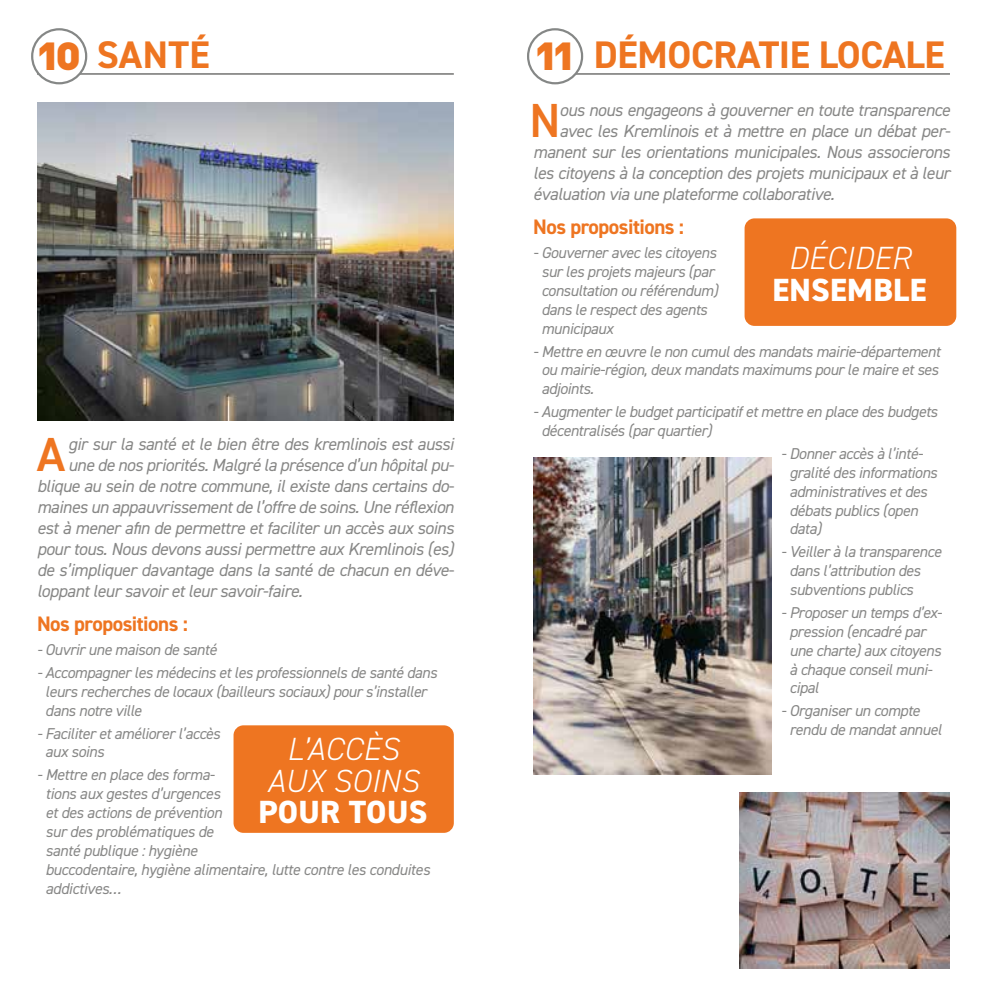
<style>
.page{position:relative;width:981px;height:995px;background:#fff}
.page>*{position:absolute;margin:0;border:0;box-sizing:border-box;transform-origin:0 0}
.t1{font:600 47.95px "DIN2014";color:#ee7521}
.t2{font:46.2px "DIN Black Alternate";color:#ee7521}
.t3{font:700 38.5px "DIN2014";letter-spacing:-.01em;color:#ee7521}
.t4{font:italic 300 32.2px/31.7px "DIN2014";letter-spacing:.01em;color:#fff;text-align:center}
.t5{font:800 32.2px "DIN2014";letter-spacing:.01em;color:#fff}
.t6{font:700 21px "DIN2014";letter-spacing:-.025em;color:#ee7521}
.t7{font:italic 17.5px "DIN2014";letter-spacing:-.025em;color:#878786}
.t8{font:italic 15.75px/18.9px "DIN2014";letter-spacing:-.025em;color:#878786}
</style>
<div class="page">
<hr style="left:37px;top:73px;width:417px;height:2px;background:#878786">
<hr style="left:539px;top:73px;width:411px;height:2px;background:#878786">
<div style="left:744px;top:218px;width:212px;height:108px;background:#ee7521;border-radius:10px"></div>
<div style="left:233px;top:725px;width:221px;height:108px;background:#ee7521;border-radius:10px"></div>
<div style="left:528px;top:29px;width:54px;height:54px;background:#fff;border-radius:50%"></div>
<div style="left:527px;top:28px;width:56px;height:56px;border:2px solid #858786;border-radius:50%"></div>
<div style="left:32px;top:29px;width:54px;height:54px;background:#fff;border-radius:50%"></div>
<div style="left:31px;top:28px;width:56px;height:56px;border:2px solid #858786;border-radius:50%"></div>
<img style="left:37px;top:103px;width:417px;height:317px">
<img style="left:533px;top:457px;width:238px;height:318px">
<img style="left:739px;top:793px;width:211px;height:175px">
<h3 class="t3" style="left:97px;top:29px;width:114px">SANTÉ</h3>
<h3 class="t3" style="left:594px;top:29px;width:352px">DÉMOCRATIE LOCALE</h3>
<h2 class="t2" style="left:37px;top:22px;width:45px">10</h2>
<h2 class="t2" style="left:535px;top:22px;width:42px">11</h2>
<h1 class="t1" style="left:37px;top:423px;width:30px">A</h1>
<p class="t7" style="left:68px;top:433px;width:387px">gir sur la santé et le bien être des kremlinois est aussi</p>
<p class="t7" style="left:68px;top:454px;width:387px">une de nos priorités. Malgré la présence d’un hôpital pu-</p>
<p class="t7" style="left:37px;top:475px;width:419px">blique au sein de notre commune, il existe dans certains do-</p>
<p class="t7" style="left:37px;top:496px;width:418px">maines un appauvrissement de l’offre de soins. Une réflexion</p>
<p class="t7" style="left:37px;top:517px;width:418px">est à mener afin de permettre et faciliter un accès aux soins</p>
<p class="t7" style="left:37px;top:538px;width:418px">pour tous. Nous devons aussi permettre aux Kremlinois (es)</p>
<p class="t7" style="left:37px;top:559px;width:419px">de s’impliquer davantage dans la santé de chacun en déve-</p>
<p class="t7" style="left:37px;top:580px;width:267px">loppant leur savoir et leur savoir-faire.</p>
<h3 class="t6" style="left:37px;top:610px;width:152px">Nos propositions :</h3>
<p class="t8" style="left:37px;top:640px;width:181px">- Ouvrir une maison de santé</p>
<p class="t8" style="left:45px;top:663px;width:393px;text-indent:-8px">- Accompagner les médecins et les professionnels de santé dans leurs recherches de locaux (bailleurs sociaux) pour s’installer dans notre ville</p>
<p class="t8" style="left:45px;top:723px;width:176px;text-indent:-8px">- Faciliter et améliorer l’accès aux soins</p>
<p class="t8" style="left:45px;top:765px;width:386px;text-indent:-8px">- Mettre en place des forma-<br>tions aux gestes d’urgences<br>et des actions de prévention<br>sur des problématiques de<br>santé publique : hygiène<br>buccodentaire, hygiène alimentaire, lutte contre les conduites addictives…</p>
<h3 class="t4" style="left:267px;top:733px;width:153px">L’ACCÈS<br>AUX SOINS</h3>
<h3 class="t5" style="left:259px;top:791px;width:170px">POUR TOUS</h3>
<h1 class="t1" style="left:529px;top:89px;width:33px">N</h1>
<p class="t7" style="left:559px;top:99px;width:392px">ous nous engageons à gouverner en toute transparence</p>
<p class="t7" style="left:559px;top:120px;width:392px">avec les Kremlinois et à mettre en place un débat per-</p>
<p class="t7" style="left:533px;top:141px;width:418px">manent sur les orientations municipales. Nous associerons</p>
<p class="t7" style="left:533px;top:162px;width:418px">les citoyens à la conception des projets municipaux et à leur</p>
<p class="t7" style="left:533px;top:183px;width:303px">évaluation via une plateforme collaborative.</p>
<h3 class="t6" style="left:533px;top:213px;width:152px">Nos propositions :</h3>
<p class="t8" style="left:541px;top:243px;width:178px;text-indent:-8px">- Gouverner avec les citoyens sur les projets majeurs (par consultation ou référendum) dans le respect des agents municipaux</p>
<p class="t8" style="left:541px;top:341px;width:401px;text-align:justify;text-indent:-8px">- Mettre en œuvre le non cumul des mandats mairie-département ou mairie-région, deux mandats maximums pour le maire et ses adjoints.</p>
<p class="t8" style="left:541px;top:402px;width:398px;text-indent:-8px">- Augmenter le budget participatif et mettre en place des budgets décentralisés (par quartier)</p>
<p class="t8" style="left:789px;top:444px;width:149px;text-indent:-8px">- Donner accès à l’inté&shy;gralité des informations administratives et des débats publics (open data)</p>
<p class="t8" style="left:789px;top:542px;width:153px;text-indent:-8px">- Veiller à la transparence dans l’attribution des subventions publics</p>
<p class="t8" style="left:789px;top:603px;width:154px;text-indent:-8px">- Proposer un temps d’ex&shy;pression (encadré par une charte) aux citoyens à chaque conseil muni&shy;cipal</p>
<p class="t8" style="left:789px;top:701px;width:154px;text-indent:-8px">- Organiser un compte rendu de mandat annuel</p>
<h3 class="t4" style="left:788px;top:242px;width:124px">DÉCIDER</h3>
<h3 class="t5" style="left:772px;top:268px;width:156px">ENSEMBLE</h3>
</div>
